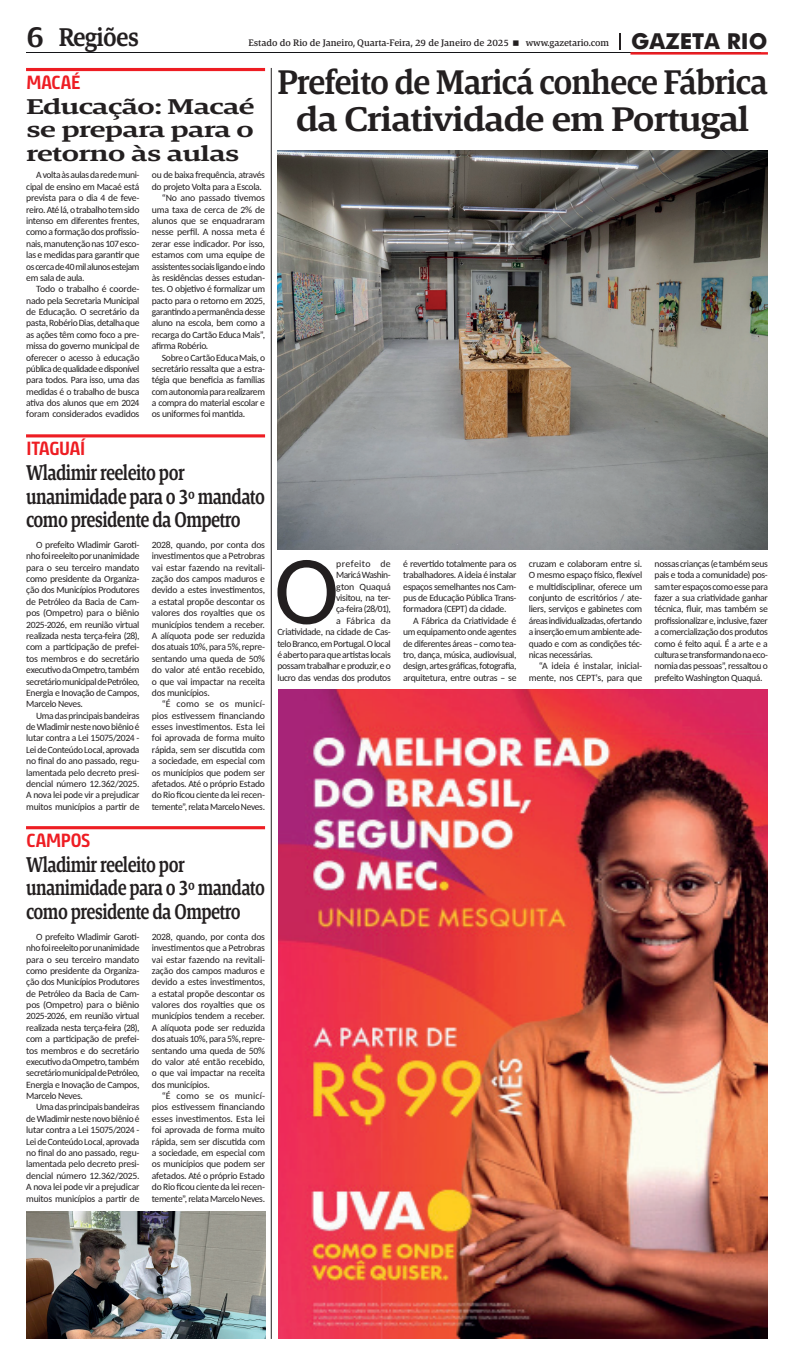
<style>
.page{position:relative;width:794px;height:1365px;background:#fff}
.page>*{position:absolute;margin:0;border:0;box-sizing:border-box;transform-origin:0 0}
.t1{font:98.26px "Carlito";color:#231f20}
.t2{font:600 35px/36.8px "Askan";letter-spacing:-.03em;color:#231f20;text-align:center;scale:.95 1}
.t3{font:600 30.54px "Askan";color:#231f20}
.t4{font:600 26.25px "Askan";letter-spacing:-.035em;color:#231f20;scale:.91 1}
.t5{font:600 21.88px/23.6px "Askan";letter-spacing:-.03em;color:#231f20;scale:.79 1}
.t6{font:600 21.88px/23.6px "Askan";letter-spacing:-.03em;color:#231f20;text-align:justify;scale:1.43 1}
.t7{font:700 21.88px "Futura";color:#231f20}
.t8{font:700 18.9px "Bunday Clean";letter-spacing:-.015em;color:#ee1d23}
.t9{font:9.62px/11.4px "Carlito";letter-spacing:-.03em;color:#231f20;text-align:justify}
.t10{font:500 9.62px "Askan";color:#231f20}
</style>
<div class="page">
<hr style="left:26px;top:53px;width:735px;height:1px;background:#141518">
<hr style="left:630px;top:52px;width:138px;height:3px;background:#ee1d23">
<svg style="left:619px;top:34px;width:1px;height:16px"></svg>
<img style="left:278px;top:689px;width:490px;height:649px">
<hr style="left:271px;top:68px;width:1px;height:1270px;background:#231f20">
<hr style="left:26px;top:68px;width:239px;height:3px;background:#ee1d23">
<hr style="left:26px;top:434px;width:239px;height:3px;background:#ee1d23">
<hr style="left:26px;top:826px;width:239px;height:3px;background:#ee1d23">
<img style="left:277px;top:151px;width:491px;height:398px">
<img style="left:26px;top:1211px;width:239px;height:127px">
<h3 class="t4" style="left:59px;top:21px;width:90px">Regiões</h3>
<h3 class="t8" style="left:26px;top:70px;width:55px">MACAÉ</h3>
<h3 class="t3" style="left:26px;top:18px;width:20px">6</h3>
<p class="t10" style="left:248px;top:37px;width:262px">Estado do Rio de Janeiro, Quarta-Feira, 29 de Janeiro de 2025</p>
<p class="t10" style="left:525px;top:37px;width:85px">www.gazetario.com</p>
<h3 class="t7" style="left:631px;top:25px;width:138px">GAZETA RIO</h3>
<h2 class="t2" style="left:277px;top:64px;width:518px">Prefeito de Maricá conhece Fábrica da Criatividade em Portugal</h2>
<h3 class="t6" style="left:26px;top:94px;width:161px">Educação: Macaé se prepara para o retorno às aulas</h3>
<p class="t9" style="left:26px;top:169px;width:115px;text-indent:10px">A volta às aulas da rede muni&shy;cipal de ensino em Macaé está prevista para o dia 4 de feve&shy;reiro. Até lá, o trabalho tem sido intenso em diferentes frentes, como a formação dos profissio&shy;nais, manutenção nas 107 esco&shy;las e medidas para garantir que os cerca de 40 mil alunos estejam em sala de aula.</p>
<p class="t9" style="left:26px;top:283px;width:115px;text-indent:10px">Todo o trabalho é coorde&shy;nado pela Secretaria Municipal de Educação. O secretário da pasta, Robério Dias, detalha que as ações têm como foco a pre&shy;missa do governo municipal de oferecer o acesso à educação pública de qualidade e disponível para todos. Para isso, uma das medidas é o trabalho de busca ativa dos alunos que em 2024 foram considerados evadidos</p>
<h3 class="t8" style="left:26px;top:436px;width:60px">ITAGUAÍ</h3>
<p class="t9" style="left:152px;top:169px;width:115px">ou de baixa frequência, através</p>
<p class="t9" style="left:152px;top:180px;width:112px">do projeto Volta para a Escola.</p>
<p class="t9" style="left:162px;top:192px;width:105px">“No ano passado tivemos</p>
<p class="t9" style="left:152px;top:203px;width:115px">uma taxa de cerca de 2% de</p>
<p class="t9" style="left:152px;top:215px;width:115px">alunos que se enquadraram</p>
<p class="t9" style="left:152px;top:226px;width:115px">nesse perfil. A nossa meta é</p>
<p class="t9" style="left:152px;top:237px;width:115px">zerar esse indicador. Por isso,</p>
<p class="t9" style="left:152px;top:249px;width:115px">estamos com uma equipe de</p>
<p class="t9" style="left:152px;top:260px;width:115px">assistentes sociais ligando e indo</p>
<p class="t9" style="left:152px;top:271px;width:115px">às residências desses estudan-</p>
<p class="t9" style="left:152px;top:283px;width:115px">tes. O objetivo é formalizar um</p>
<p class="t9" style="left:152px;top:294px;width:115px">pacto para o retorno em 2025,</p>
<p class="t9" style="left:152px;top:306px;width:115px">garantindo a permanência desse</p>
<p class="t9" style="left:152px;top:317px;width:115px">aluno na escola, bem como a</p>
<p class="t9" style="left:152px;top:328px;width:115px">recarga do Cartão Educa Mais”,</p>
<p class="t9" style="left:152px;top:340px;width:58px">afirma Robério.</p>
<p class="t9" style="left:162px;top:351px;width:105px">Sobre o Cartão Educa Mais, o</p>
<p class="t9" style="left:152px;top:362px;width:115px">secretário ressalta que a estra-</p>
<p class="t9" style="left:152px;top:374px;width:115px">tégia que beneficia as famílias</p>
<p class="t9" style="left:152px;top:385px;width:115px">com autonomia para realizarem</p>
<p class="t9" style="left:152px;top:397px;width:115px">a compra do material escolar e</p>
<p class="t9" style="left:152px;top:408px;width:95px">os uniformes foi mantida.</p>
<h3 class="t5" style="left:26px;top:460px;width:304px">Wladimir reeleito por unanimidade para o 3º mandato como presidente da Ompetro</h3>
<p class="t9" style="left:26px;top:538px;width:115px;text-indent:10px">O prefeito Wladimir Garoti&shy;nho foi reeleito por unanimidade para o seu terceiro mandato como presidente da Organiza&shy;ção dos Municípios Produtores de Petróleo da Bacia de Cam&shy;pos (Ompetro) para o biênio 2025-2026, em reunião virtual realizada nesta terça-feira (28), com a participação de prefei&shy;tos membros e do secretário executivo da Ompetro, também secretário municipal de Petróleo, Energia e Inovação de Campos, Marcelo Neves.</p>
<p class="t9" style="left:26px;top:709px;width:115px;text-indent:10px">Uma das principais bandeiras de Wladimir neste novo biênio é lutar contra a Lei 15075/2024 - Lei de Conteúdo Local, aprovada no final do ano passado, regu&shy;lamentada pelo decreto presi&shy;dencial número 12.362/2025.<br>A nova lei pode vir a prejudicar muitos municípios a partir de</p>
<h3 class="t8" style="left:26px;top:827px;width:65px">CAMPOS</h3>
<p class="t9" style="left:152px;top:538px;width:115px">2028, quando, por conta dos investimentos que a Petrobras vai estar fazendo na revitali&shy;zação dos campos maduros e devido a estes investimentos, a estatal propõe descontar os valores dos royalties que os municípios tendem a receber.<br>A alíquota pode ser reduzida dos atuais 10%, para 5%, repre&shy;sentando uma queda de 50% do valor até então recebido, o que vai impactar na receita dos municípios.</p>
<p class="t9" style="left:152px;top:698px;width:115px;text-indent:10px">“É como se os municí&shy;pios estivessem financiando esses investimentos. Esta lei foi aprovada de forma muito rápida, sem ser discutida com a sociedade, em especial com os municípios que podem ser afetados. Até o próprio Estado do Rio ficou ciente da lei recen&shy;temente”, relata Marcelo Neves.</p>
<h3 class="t5" style="left:26px;top:852px;width:304px">Wladimir reeleito por unanimidade para o 3º mandato como presidente da Ompetro</h3>
<p class="t9" style="left:26px;top:930px;width:115px;text-indent:10px">O prefeito Wladimir Garoti&shy;nho foi reeleito por unanimidade para o seu terceiro mandato como presidente da Organiza&shy;ção dos Municípios Produtores de Petróleo da Bacia de Cam&shy;pos (Ompetro) para o biênio 2025-2026, em reunião virtual realizada nesta terça-feira (28), com a participação de prefei&shy;tos membros e do secretário executivo da Ompetro, também secretário municipal de Petróleo, Energia e Inovação de Campos, Marcelo Neves.</p>
<p class="t9" style="left:26px;top:1100px;width:115px;text-indent:10px">Uma das principais bandeiras de Wladimir neste novo biênio é lutar contra a Lei 15075/2024 - Lei de Conteúdo Local, aprovada no final do ano passado, regu&shy;lamentada pelo decreto presi&shy;dencial número 12.362/2025.<br>A nova lei pode vir a prejudicar muitos municípios a partir de</p>
<p class="t9" style="left:152px;top:930px;width:115px">2028, quando, por conta dos investimentos que a Petrobras vai estar fazendo na revitali&shy;zação dos campos maduros e devido a estes investimentos, a estatal propõe descontar os valores dos royalties que os municípios tendem a receber.<br>A alíquota pode ser reduzida dos atuais 10%, para 5%, repre&shy;sentando uma queda de 50% do valor até então recebido, o que vai impactar na receita dos municípios.</p>
<p class="t9" style="left:152px;top:1089px;width:115px;text-indent:10px">“É como se os municí&shy;pios estivessem financiando esses investimentos. Esta lei foi aprovada de forma muito rápida, sem ser discutida com a sociedade, em especial com os municípios que podem ser afetados. Até o próprio Estado do Rio ficou ciente da lei recen&shy;temente”, relata Marcelo Neves.</p>
<h1 class="t1" style="left:274px;top:524px;width:67px">O</h1>
<p class="t9" style="left:277px;top:557px;width:115px;text-align:right">prefeito de<br>Maricá Washin-<br>gton Quaquá<br>visitou, na ter-<br>ça-feira (28/01),<br>a Fábrica da<br>Criatividade, na cidade de Cas&shy;telo Branco, em Portugal. O local é aberto para que artistas locais possam trabalhar e produzir, e o lucro das vendas dos produtos</p>
<p class="t9" style="left:403px;top:557px;width:115px">é revertido totalmente para os trabalhadores. A ideia é instalar espaços semelhantes nos Cam&shy;pus de Educação Pública Trans&shy;formadora (CEPT) da cidade.</p>
<p class="t9" style="left:403px;top:614px;width:115px;text-indent:10px">A Fábrica da Criatividade é um equipamento onde agentes de diferentes áreas – como tea&shy;tro, dança, música, audiovisual, design, artes gráficas, fotografia, arquitetura, entre outras – se</p>
<p class="t9" style="left:529px;top:557px;width:115px">cruzam e colaboram entre si.<br>O mesmo espaço físico, flexível e multidisciplinar, oferece um conjunto de escritórios / ate&shy;liers, serviços e gabinetes com áreas individualizadas, ofertando a inserção em um ambiente ade&shy;quado e com as condições téc&shy;nicas necessárias.</p>
<p class="t9" style="left:529px;top:660px;width:115px;text-align:right">“A ideia é instalar, inicial&shy;mente, nos CEPT’s, para que</p>
<p class="t9" style="left:654px;top:557px;width:115px">nossas crianças (e também seus pais e toda a comunidade) pos&shy;sam ter espaços como esse para fazer a sua criatividade ganhar técnica, fluir, mas também se profissionalizar e, inclusive, fazer a comercialização dos produtos como é feito aqui. É a arte e a cultura se transformando na eco&shy;nomia das pessoas”, ressaltou o prefeito Washington Quaquá.</p>
</div>
